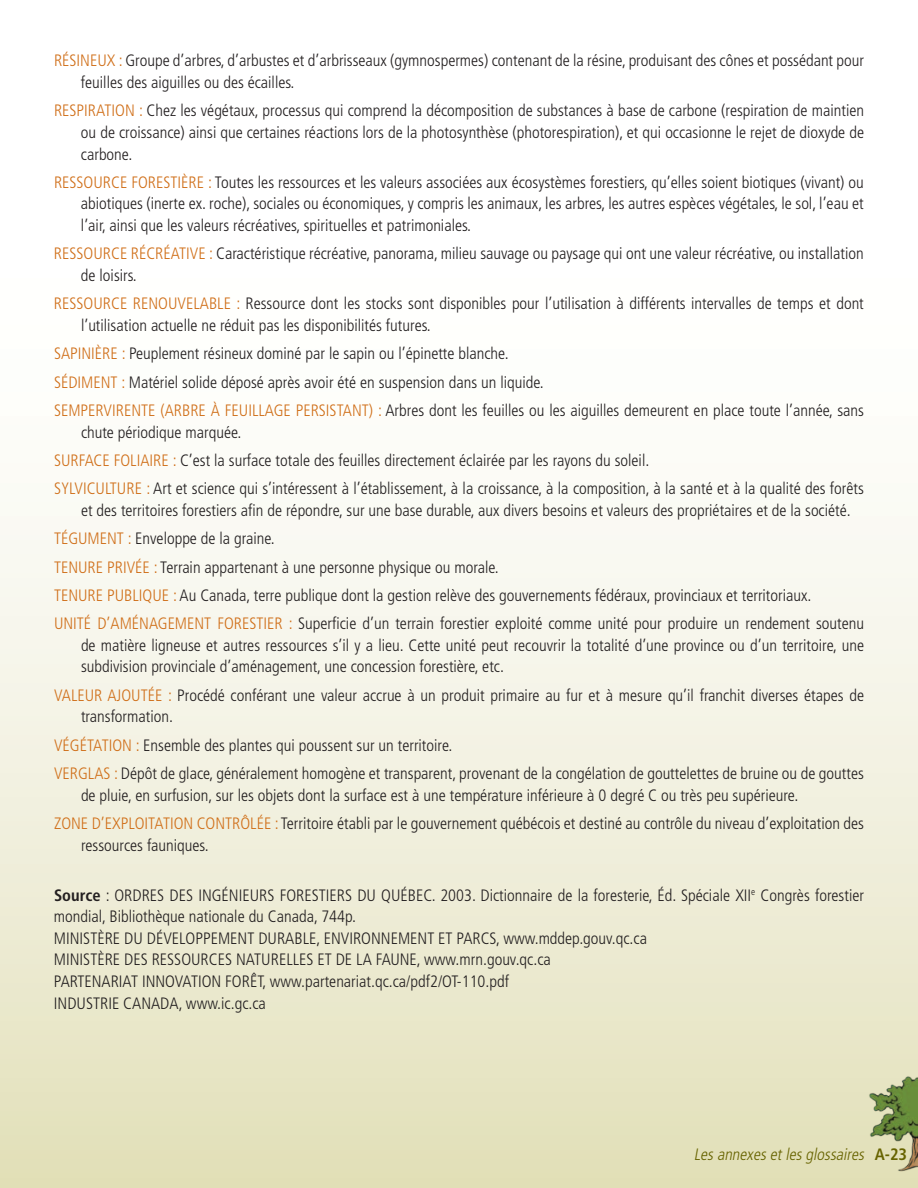
<style>
.page{position:relative;width:918px;height:1188px;background:#fff}
.page>*{position:absolute;margin:0;border:0;box-sizing:border-box;transform-origin:0 0}
.t1{font:300 condensed 16.5px/21.6px "Frutiger";color:#231f20}
.t2{font:italic 300 condensed 16.5px "Frutiger";color:#676300}
.t3{font:300 condensed 16.5px "Frutiger";color:#d06f19}
.s1{color:#d06f19}
.s2{font-weight:700}
.s3{font-weight:700;font-style:normal}
</style>
<div class="page">
<div style="left:0;top:0;width:918px;height:1188px;background:linear-gradient(to bottom,#fff,#e6e4c3)"></div>
<img style="left:868px;top:1076px;width:50px;height:95px">
<p class="t1" style="left:81px;top:50px;width:785px;text-indent:-27px"><span class="s1">RÉSINEUX :</span> Groupe d’arbres, d’arbustes et d’arbrisseaux (gymnospermes) contenant de la résine, produisant des cônes et possédant pour feuilles des aiguilles ou des écailles.</p>
<p class="t1" style="left:81px;top:100px;width:785px;text-align:justify;text-indent:-27px"><span class="s1">RESPIRATION :</span> Chez les végétaux, processus qui comprend la décomposition de substances à base de carbone (respiration de maintien ou de croissance) ainsi que certaines réactions lors de la photosynthèse (photorespiration), et qui occasionne le rejet de dioxyde de carbone.</p>
<p class="t1" style="left:81px;top:172px;width:784px;text-align:justify;text-indent:-27px"><span class="s1">RESSOURCE FORESTIÈRE :</span> Toutes les ressources et les valeurs associées aux écosystèmes forestiers, qu’elles soient biotiques (vivant) ou abiotiques (inerte ex. roche), sociales ou économiques, y compris les animaux, les arbres, les autres espèces végétales, le sol, l’eau et l’air, ainsi que les valeurs récréatives, spirituelles et patrimoniales.</p>
<p class="t1" style="left:81px;top:243px;width:784px;text-indent:-27px"><span class="s1">RESSOURCE RÉCRÉATIVE :</span> Caractéristique récréative, panorama, milieu sauvage ou paysage qui ont une valeur récréative, ou installation de loisirs.</p>
<p class="t1" style="left:81px;top:293px;width:784px;text-indent:-27px"><span class="s1">RESSOURCE RENOUVELABLE :</span> Ressource dont les stocks sont disponibles pour l’utilisation à différents intervalles de temps et dont l’utilisation actuelle ne réduit pas les disponibilités futures.</p>
<p class="t1" style="left:54px;top:340px;width:812px;line-height:28.3px"><span class="s1">SAPINIÈRE :</span> Peuplement résineux dominé par le sapin ou l’épinette blanche.<br><span class="s1">SÉDIMENT :</span> Matériel solide déposé après avoir été en suspension dans un liquide.<br><span class="s1">SEMPERVIRENTE (ARBRE À FEUILLAGE PERSISTANT) :</span> Arbres dont les feuilles ou les aiguilles demeurent en place toute l’année, sans</p>
<p class="t1" style="left:81px;top:421px;width:162px">chute périodique marquée.</p>
<p class="t3" style="left:54px;top:451px;width:16px">Surface</p>
<p class="t3" style="left:114px;top:451px;width:8px">foliaire</p>
<p class="t1" style="left:54px;top:446px;width:811px;line-height:28.3px;text-indent:119px"><span class="s1">:</span> C’est la surface totale des feuilles directement éclairée par les rayons du soleil.<br><span class="s1">SYLVICULTURE :</span> Art et science qui s’intéressent à l’établissement, à la croissance, à la composition, à la santé et à la qualité des forêts</p>
<p class="t1" style="left:54px;top:496px;width:811px;line-height:28.3px;text-indent:27px">et des territoires forestiers afin de répondre, sur une base durable, aux divers besoins et valeurs des propriétaires et de la société.<br><span class="s1">TÉGUMENT :</span> Enveloppe de la graine.<br><span class="s1">TENURE PRIVÉE :</span> Terrain appartenant à une personne physique ou morale.<br><span class="s1">TENURE PUBLIQUE :</span> Au Canada, terre publique dont la gestion relève des gouvernements fédéraux, provinciaux et territoriaux.<br><span class="s1">UNITÉ D’AMÉNAGEMENT FORESTIER :</span> Superficie d’un terrain forestier exploité comme unité pour produire un rendement soutenu</p>
<p class="t1" style="left:81px;top:635px;width:785px">de matière ligneuse et autres ressources s’il y a lieu. Cette unité peut recouvrir la totalité d’une province ou d’un territoire, une subdivision provinciale d’aménagement, une concession forestière, etc.</p>
<p class="t1" style="left:81px;top:685px;width:785px;text-indent:-27px"><span class="s1">VALEUR AJOUTÉE :</span> Procédé conférant une valeur accrue à un produit primaire au fur et à mesure qu’il franchit diverses étapes de transformation.</p>
<p class="t1" style="left:54px;top:731px;width:811px;line-height:28.3px"><span class="s1">VÉGÉTATION :</span> Ensemble des plantes qui poussent sur un territoire.<br><span class="s1">VERGLAS :</span> Dépôt de glace, généralement homogène et transparent, provenant de la congélation de gouttelettes de bruine ou de gouttes</p>
<p class="t1" style="left:54px;top:781px;width:812px;line-height:28.3px;text-indent:27px">de pluie, en surfusion, sur les objets dont la surface est à une température inférieure à 0 degré C ou très peu supérieure.<br><span class="s1">ZONE D’EXPLOITATION CONTRÔLÉE :</span> Territoire établi par le gouvernement québécois et destiné au contrôle du niveau d’exploitation des</p>
<p class="t1" style="left:81px;top:834px;width:129px">ressources fauniques.</p>
<p class="t1" style="left:54px;top:884px;width:812px"><span class="s2">Source</span> : ORDRES DES INGÉNIEURS FORESTIERS DU QUÉBEC. 2003. Dictionnaire de la foresterie, Éd. Spéciale XII<sup>e</sup> Congrès forestier mondial, Bibliothèque nationale du Canada, 744p.<br>Minist</p>
<p class="t1" style="left:97px;top:928px;width:84px">ère du Développement</p>
<p class="t1" style="left:258px;top:928px;width:9px">durable</p>
<p class="t1" style="left:316px;top:928px;width:43px">, Environnement</p>
<p class="t1" style="left:438px;top:928px;width:35px">et Parcs</p>
<p class="t1" style="left:496px;top:928px;width:152px">, www.mddep.gouv.qc.ca</p>
<p class="t1" style="left:54px;top:949px;width:20px">Minist</p>
<p class="t1" style="left:97px;top:949px;width:72px">ère des Ressources</p>
<p class="t1" style="left:236px;top:949px;width:9px">naturelles</p>
<p class="t1" style="left:317px;top:949px;width:74px">etdela Faune</p>
<p class="t1" style="left:417px;top:949px;width:135px">, www.mrn.gouv.qc.ca</p>
<p class="t1" style="left:54px;top:971px;width:16px">Partenariat</p>
<p class="t1" style="left:142px;top:971px;width:9px">inno</p>
<p class="t1" style="left:175px;top:971px;width:17px">vation</p>
<p class="t1" style="left:225px;top:971px;width:9px">forêt</p>
<p class="t1" style="left:263px;top:971px;width:248px">, www.partenariat.qc.ca/pdf2/OT-110.pdf</p>
<p class="t1" style="left:54px;top:992px;width:13px">Industrie</p>
<p class="t1" style="left:123px;top:992px;width:20px">Canada</p>
<p class="t1" style="left:179px;top:992px;width:89px">, www.ic.gc.ca</p>
<p class="t2" style="left:694px;top:1145px;width:215px">Lesannexesetlesglossaires <span class="s3">A - 2 3</span></p>
</div>
